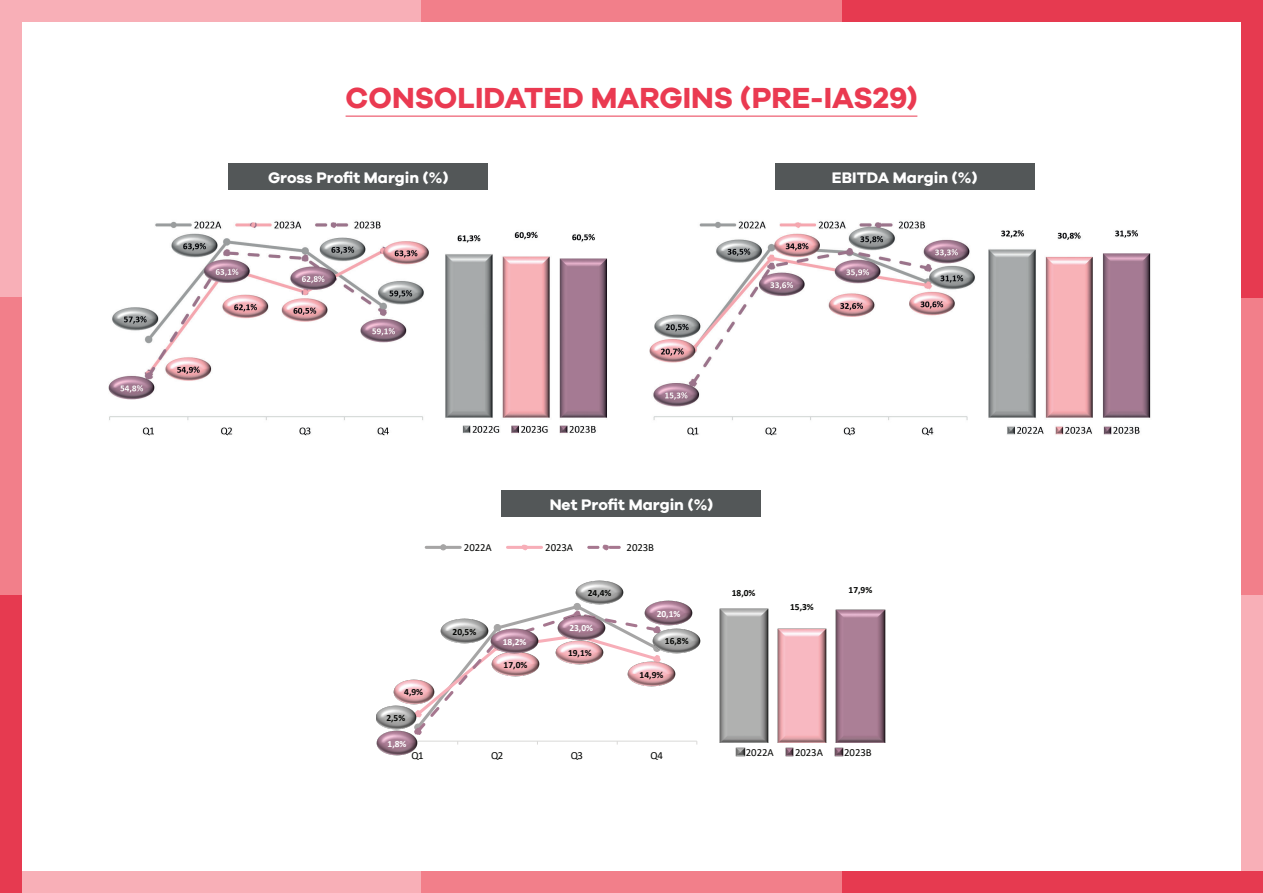
<style>
.page{position:relative;width:1263px;height:893px;background:#fff}
.page>*{position:absolute;margin:0;border:0;box-sizing:border-box;transform-origin:0 0}
.t1{font:700 30px "Galano Grotesque";color:#ea3a51}
.t2{font:700 15.75px "Galano Grotesque";color:#fff}
.t3{font:10.8px "Calibri";color:#040503}
.t4{font:700 9.45px "Calibri";color:#040503}
.t5{font:700 9.45px "Calibri";color:#fff}
</style>
<div class="page">
<div style="left:229px;top:163px;width:259px;height:27px;background:#535758"></div>
<div style="left:775px;top:163px;width:259px;height:27px;background:#535758"></div>
<hr style="left:346px;top:116px;width:571px;height:1px;background:#ea3a51">
<img style="left:108px;top:221px;width:499px;height:215px">
<img style="left:649px;top:221px;width:502px;height:215px">
<div style="left:502px;top:490px;width:259px;height:27px;background:#535758"></div>
<img style="left:719px;top:608px;width:49px;height:135px">
<img style="left:777px;top:628px;width:49px;height:115px">
<img style="left:836px;top:609px;width:49px;height:134px">
<div style="left:719px;top:576px;width:49px;height:32px;border:1px solid #fff;border-radius:50%"></div>
<div style="left:776px;top:587px;width:51px;height:39px;border:1px solid #fff;border-radius:50%"></div>
<div style="left:836px;top:571px;width:49px;height:36px;border:1px solid #fff;border-radius:50%"></div>
<svg style="left:736px;top:748px;width:9px;height:9px"></svg>
<svg style="left:785px;top:748px;width:9px;height:9px"></svg>
<svg style="left:834px;top:748px;width:9px;height:9px"></svg>
<hr style="left:378px;top:741px;width:319px;height:1px;background:#dad9d8">
<div style="left:414px;top:728px;width:8px;height:7px;border:1px dashed #a6778f;border-radius:50%"></div>
<svg style="left:414px;top:603px;width:247px;height:130px"></svg>
<div style="left:653px;top:626px;width:8px;height:8px;border:1px dashed #a6778f;border-radius:50%"></div>
<img style="left:376px;top:705px;width:41px;height:50px">
<img style="left:440px;top:619px;width:48px;height:25px">
<img style="left:576px;top:580px;width:47px;height:25px">
<img style="left:653px;top:628px;width:47px;height:25px">
<img style="left:393px;top:679px;width:41px;height:25px">
<img style="left:491px;top:629px;width:48px;height:47px">
<img style="left:556px;top:615px;width:49px;height:50px">
<img style="left:628px;top:662px;width:47px;height:25px">
<img style="left:645px;top:601px;width:47px;height:25px">
<hr style="left:426px;top:546px;width:34px;height:3px;background:#a6a5a5">
<svg style="left:440px;top:544px;width:6px;height:6px"></svg>
<hr style="left:507px;top:546px;width:34px;height:3px;background:#f7aeb8">
<svg style="left:522px;top:544px;width:6px;height:6px"></svg>
<svg style="left:587px;top:544px;width:34px;height:6px"></svg>
<div style="left:0;top:0;width:421px;height:21px;background:#f8afb7"></div>
<div style="left:0;top:872px;width:421px;height:21px;background:#f8afb7"></div>
<div style="left:0;top:0;width:21px;height:298px;background:#f8afb7"></div>
<div style="left:1242px;top:595px;width:21px;height:298px;background:#f8afb7"></div>
<div style="left:421px;top:0;width:421px;height:21px;background:#f27f8a"></div>
<div style="left:421px;top:872px;width:421px;height:21px;background:#f27f8a"></div>
<div style="left:0;top:298px;width:21px;height:297px;background:#f27f8a"></div>
<div style="left:1242px;top:298px;width:21px;height:297px;background:#f27f8a"></div>
<div style="left:842px;top:0;width:421px;height:21px;background:#e63a50"></div>
<div style="left:842px;top:872px;width:421px;height:21px;background:#e63a50"></div>
<div style="left:0;top:595px;width:21px;height:298px;background:#e63a50"></div>
<div style="left:1242px;top:0;width:21px;height:298px;background:#e63a50"></div>
<h1 class="t1" style="left:346px;top:79px;width:573px">CONSOLIDATED MARGINS (PRE-IAS29)</h1>
<p class="t2" style="left:268px;top:168px;width:182px">Gross Profit Margin (%)</p>
<p class="t2" style="left:832px;top:168px;width:147px">EBITDA Margin (%)</p>
<p class="t2" style="left:550px;top:495px;width:165px">Net Profit Margin (%)</p>
<p class="t3" style="left:464px;top:540px;width:29px">!"!!#</p>
<p class="t3" style="left:545px;top:540px;width:29px">!"!$#</p>
<p class="t3" style="left:627px;top:540px;width:29px">!"!$%</p>
<p class="t4" style="left:404px;top:685px;width:20px">".!-</p>
<p class="t4" style="left:386px;top:711px;width:20px">%.'-</p>
<p class="t5" style="left:387px;top:737px;width:20px">(.)-</p>
<p class="t4" style="left:453px;top:625px;width:25px">%#.'-</p>
<p class="t5" style="left:503px;top:635px;width:25px">().%-</p>
<p class="t4" style="left:504px;top:658px;width:25px">(+.#-</p>
<p class="t4" style="left:588px;top:586px;width:25px">%"."-</p>
<p class="t5" style="left:569px;top:622px;width:25px">%*.#-</p>
<p class="t4" style="left:568px;top:646px;width:25px">(!.(-</p>
<p class="t5" style="left:657px;top:607px;width:25px">%#.(-</p>
<p class="t4" style="left:665px;top:635px;width:25px">(,.)-</p>
<p class="t4" style="left:640px;top:668px;width:25px">(".!-</p>
<p class="t3" style="left:411px;top:748px;width:14px">&amp;'</p>
<p class="t3" style="left:491px;top:748px;width:14px">&amp;!</p>
<p class="t3" style="left:571px;top:748px;width:14px">&amp;$</p>
<p class="t3" style="left:651px;top:748px;width:14px">&amp;(</p>
<p class="t4" style="left:732px;top:586px;width:25px">().#-</p>
<p class="t4" style="left:790px;top:601px;width:25px">('.*-</p>
<p class="t4" style="left:848px;top:583px;width:25px">(+.!-</p>
<p class="t3" style="left:746px;top:745px;width:29px">!"!!#</p>
<p class="t3" style="left:795px;top:745px;width:29px">!"!$#</p>
<p class="t3" style="left:844px;top:745px;width:29px">!"!$%</p>
</div>
